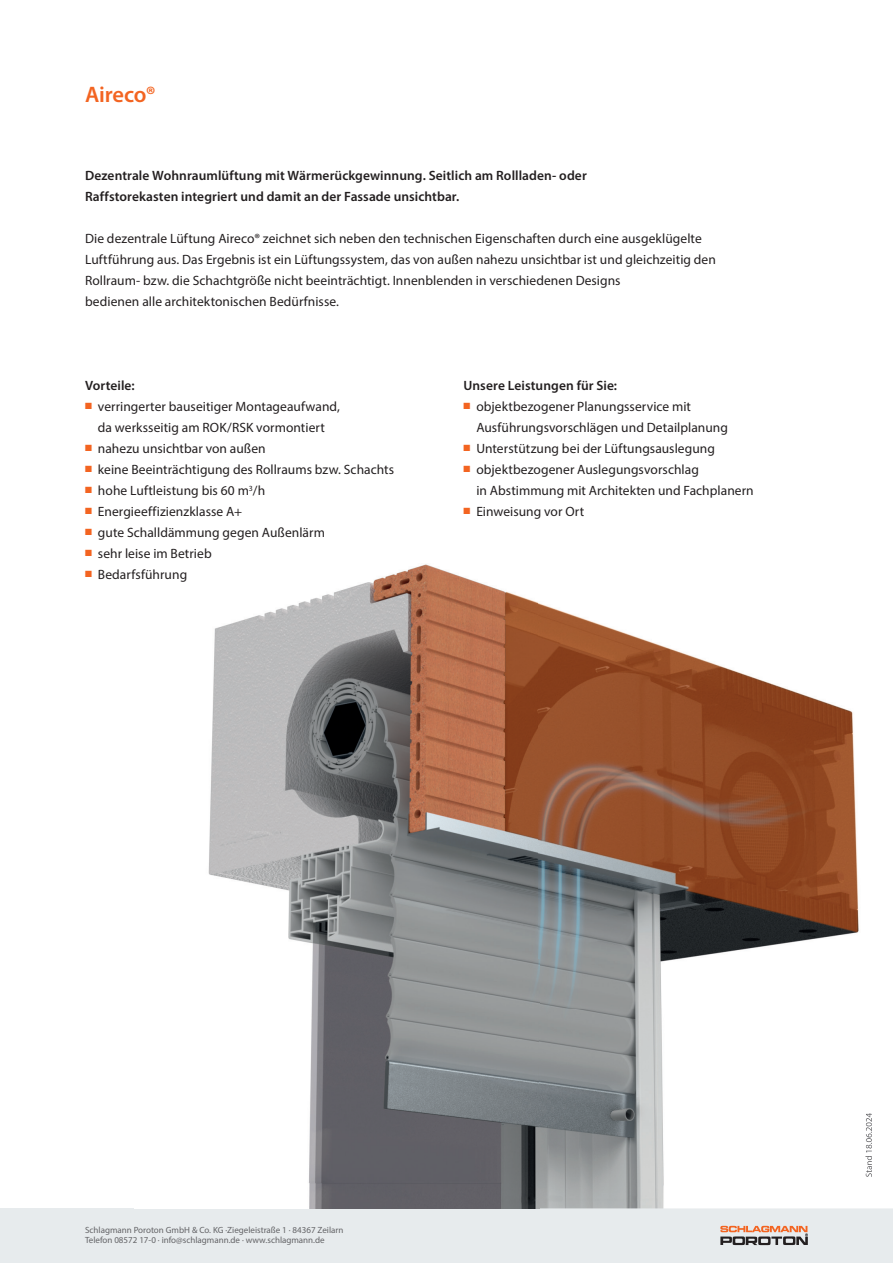
<style>
.page{position:relative;width:893px;height:1263px;background:#fff}
.page>*{position:absolute;margin:0;border:0;box-sizing:border-box;transform-origin:0 0}
.t1{font:600 22.5px "Myriad Pro";letter-spacing:-.01em;color:#f36421}
.t2{font:13.5px/21px "Myriad Pro";letter-spacing:.005em;color:#231f20}
.t3{font:600 13.5px/21px "Myriad Pro";letter-spacing:.005em;color:#231f20}
.t4{font:9px/10.8px "Myriad Pro";color:#636366}
.s1{color:#f36421}
</style>
<div class="page">
<div style="left:0;top:1209px;width:893px;height:54px;background:#e7ebed"></div>
<svg style="left:720px;top:1226px;width:88px;height:19px"></svg>
<img style="left:208px;top:564px;width:651px;height:644px">
<img style="left:865px;top:1113px;width:7px;height:64px">
<h1 class="t1" style="left:85px;top:80px;width:72px">Aireco®</h1>
<p class="t3" style="left:85px;top:164px;width:503px">Dezentrale Wohnraumlüftung mit Wärmerückgewinnung. Seitlich am Rollladen- oder<br>Raffstorekasten integriert und damit an der Fassade unsichtbar.</p>
<p class="t2" style="left:85px;top:227px;width:632px">Die dezentrale Lüftung Aireco® zeichnet sich neben den technischen Eigenschaften durch eine ausgeklügelte Luftführung aus. Das Ergebnis ist ein Lüftungssystem, das von außen nahezu unsichtbar ist und gleichzeitig den Rollraum- bzw. die Schachtgröße nicht beeinträchtigt. Innenblenden in verschiedenen Designs<br>bedienen alle architektonischen Bedürfnisse.</p>
<p class="t3" style="left:85px;top:374px;width:51px">Vorteile:</p>
<p class="t2" style="left:85px;top:395px;width:257px;text-align:center"><span class="s1">■</span> verringerter bauseitiger Montageaufwand, da werksseitig am ROK/RSK vormontiert</p>
<p class="t2" style="left:85px;top:437px;width:182px"><span class="s1">■</span> nahezu unsichtbar von außen</p>
<p class="t2" style="left:85px;top:458px;width:311px"><span class="s1">■</span> keine Beeinträchtigung des Rollraums bzw. Schachts</p>
<p class="t2" style="left:85px;top:479px;width:182px"><span class="s1">■</span> hohe Luftleistung bis 60 m<sup>3</sup>/h</p>
<p class="t2" style="left:85px;top:500px;width:159px"><span class="s1">■</span> Energieeffizienzklasse A+</p>
<p class="t2" style="left:85px;top:521px;width:241px"><span class="s1">■</span> gute Schalldämmung gegen Außenlärm</p>
<p class="t2" style="left:85px;top:542px;width:128px"><span class="s1">■</span> sehr leise im Betrieb</p>
<p class="t2" style="left:85px;top:563px;width:104px"><span class="s1">■</span> Bedarfsführung</p>
<p class="t3" style="left:463px;top:374px;width:155px">Unsere Leistungen für Sie:</p>
<p class="t2" style="left:476px;top:395px;width:253px;text-indent:-13px"><span class="s1">■</span> objektbezogener Planungsservice mit<br>Ausführungsvorschlägen und Detailplanung</p>
<p class="t2" style="left:463px;top:437px;width:253px"><span class="s1">■</span> Unterstützung bei der Lüftungsauslegung</p>
<p class="t2" style="left:476px;top:458px;width:279px;text-indent:-13px"><span class="s1">■</span> objektbezogener Auslegungsvorschlag<br>in Abstimmung mit Architekten und Fachplanern</p>
<p class="t2" style="left:463px;top:500px;width:122px"><span class="s1">■</span> Einweisung vor Ort</p>
<p class="t4" style="left:85px;top:1224px;width:260px">Schlagmann Poroton GmbH &amp; Co. KG ·Ziegeleistraße 1 · 84367 Zeilarn<br>Telefon 08572 17-0 · info@schlagmann.de · www.schlagmann.de</p>
</div>
